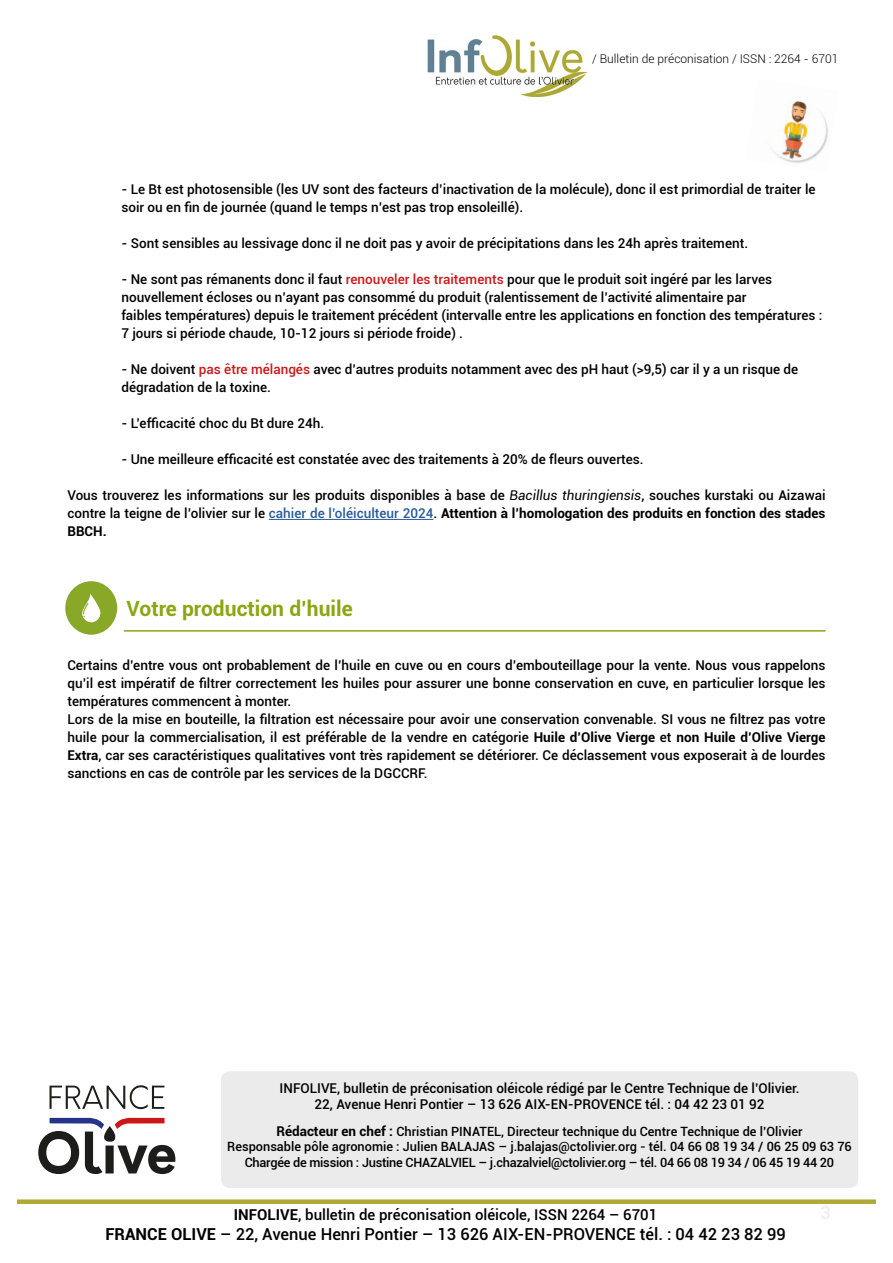
<style>
.page{position:relative;width:893px;height:1263px;background:#fff}
.page>*{position:absolute;margin:0;border:0;box-sizing:border-box;transform-origin:0 0}
.t1{font:700 21px "Roboto";color:#89a712}
.t2{font:500 16.5px "Roboto";color:#000}
.t3{font:500 15px "Roboto";color:#000}
.t4{font:500 13.5px/18px "Roboto";color:#000}
.t5{font:500 12.75px/15.3px "Roboto";color:#000;text-align:center}
.t6{font:300 12px "Roboto";color:#000}
.s1{color:#cd1719}
.s2{font-weight:400;font-style:italic}
.s3{color:#275b9b}
.s4{font-weight:700}
.s5{font-weight:700;font-size:13.5px}
</style>
<div class="page">
<div style="left:221px;top:1071px;width:637px;height:117px;background:#ebebeb;border-radius:9px"></div>
<img style="left:427px;top:35px;width:161px;height:62px">
<img style="left:771px;top:101px;width:57px;height:62px">
<svg style="left:38px;top:1117px;width:137px;height:57px"></svg>
<svg style="left:50px;top:1085px;width:114px;height:24px"></svg>
<div style="left:17px;top:1199px;width:859px;height:5px;background:#afaa35"></div>
<hr style="left:269px;top:519px;width:164px;height:1px;background:#275b9b">
<div style="left:65px;top:581px;width:52px;height:54px;background:#8aa827;border-radius:50%"></div>
<svg style="left:82px;top:594px;width:19px;height:28px"></svg>
<hr style="left:124px;top:630px;width:702px;height:2px;background:#89a712">
<p class="t6" style="left:592px;top:50px;width:248px">/ Bulletin de préconisation / ISSN : 2264 - 6701</p>
<p class="t4" style="left:121px;top:180px;width:696px">- Le Bt est photosensible (les UV sont des facteurs d’inactivation de la molécule), donc il est primordial de traiter le soir ou en fin de journée (quand le temps n’est pas trop ensoleillé).</p>
<p class="t4" style="left:121px;top:234px;width:628px">- Sont sensibles au lessivage donc il ne doit pas y avoir de précipitations dans les 24h après traitement.</p>
<p class="t4" style="left:121px;top:270px;width:702px">- Ne sont pas rémanents donc il faut <span class="s1">renouveler les traitements</span> pour que le produit soit ingéré par les larves nouvellement écloses ou n’ayant pas consommé du produit (ralentissement de l’activité alimentaire par<br>faibles températures) depuis le traitement précédent (intervalle entre les applications en fonction des températures :<br>7 jours si période chaude, 10-12 jours si période froide) .</p>
<p class="t4" style="left:121px;top:360px;width:678px">- Ne doivent <span class="s1">pas être mélangés</span> avec d’autres produits notamment avec des pH haut (&gt;9,5) car il y a un risque de dégradation de la toxine.</p>
<p class="t4" style="left:121px;top:414px;width:204px">- L’efficacité choc du Bt dure 24h.</p>
<p class="t4" style="left:121px;top:450px;width:524px">- Une meilleure efficacité est constatée avec des traitements à 20% de fleurs ouvertes.</p>
<p class="t4" style="left:67px;top:486px;width:760px;text-align:justify">Vous trouverez les informations sur les produits disponibles à base de <span class="s2">Bacillus thuringiensis</span>, souches kurstaki ou Aizawai contre la teigne de l’olivier sur le <span class="s3">cahier de l’oléiculteur 2024</span>. <span class="s4">Attention à l’homologation des produits en fonction des stades BBCH.</span></p>
<h1 class="t1" style="left:127px;top:593px;width:228px">Votre production d’huile</h1>
<p class="t4" style="left:67px;top:655px;width:760px">Certains d’entre vous ont probablement de l’huile en cuve ou en cours d’embouteillage pour la vente. Nous vous rappelons qu’il est impératif de filtrer correctement les huiles pour assurer une bonne conservation en cuve, en particulier lorsque les températures commencent à monter.<br>Lors de la mise en bouteille, la filtration est nécessaire pour avoir une conservation convenable. SI vous ne filtrez pas votre huile pour la commercialisation, il est préférable de la vendre en catégorie <span class="s4">Huile d’Olive Vierge</span> et <span class="s4">non Huile d’Olive Vierge Extra</span>, car ses caractéristiques qualitatives vont très rapidement se détériorer. Ce déclassement vous exposerait à de lourdes sanctions en cas de contrôle par les services de la DGCCRF.</p>
<p class="t4" style="left:280px;top:1080px;width:521px;line-height:16.2px;text-align:center">INFOLIVE, bulletin de préconisation oléicole rédigé par le Centre Technique de l’Olivier.<br>22, Avenue Henri Pontier – 13 626 AIX-EN-PROVENCE tél. : 04 42 23 01 92</p>
<p class="t5" style="left:227px;top:1123px;width:626px"><span class="s5">Rédacteur en chef :</span> Christian PINATEL, Directeur technique du Centre Technique de l’Olivier<br>Responsable pôle agronomie : Julien BALAJAS – j.balajas@ctolivier.org - tél. 04 66 08 19 34 / 06 25 09 63 76<br>Chargée de mission : Justine CHAZALVIEL – j.chazalviel@ctolivier.org – tél. 04 66 08 19 34 / 06 45 19 44 20</p>
<p class="t3" style="left:234px;top:1204px;width:425px"><span class="s4">INFOLIVE</span>, bulletin de préconisation oléicole, ISSN 2264 – 6701</p>
<p class="t2" style="left:105px;top:1222px;width:682px"><span class="s4">FRANCE OLIVE</span> – 22, Avenue Henri Pontier – 13 626 AIX-EN-PROVENCE tél. : 04 42 23 82 99</p>
</div>
